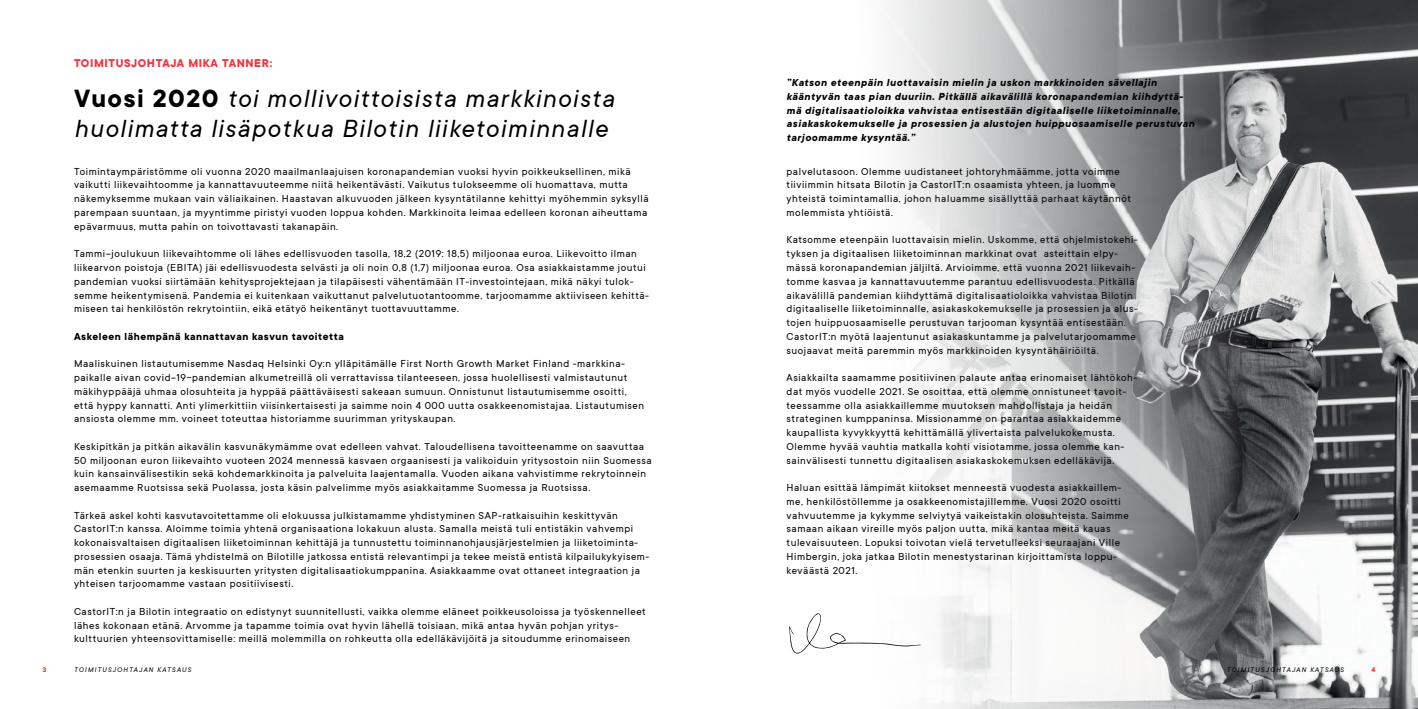
<style>
.page{position:relative;width:1418px;height:709px;background:#fff}
.page>*{position:absolute;margin:0;border:0;box-sizing:border-box;transform-origin:0 0}
.t1{font:italic 27.5px/30px "TT Commons";letter-spacing:.05em;color:#000}
.t2{font:700 12.5px "TT Commons";letter-spacing:.05em;color:#ef3340}
.t3{font:11.25px/13.8px "TT Commons";letter-spacing:.05em;color:#000}
.t4{font:italic 700 11.25px/13.8px "TT Commons";letter-spacing:.05em;color:#000}
.t5{font:700 11.25px "TT Commons";letter-spacing:.05em;color:#000}
.t6{font:italic 7.5px "TT Commons";letter-spacing:.15em;color:#000}
.t7{font:700 7.5px "TT Commons";color:#ef3340}
.s1{font-weight:700;font-style:normal}
</style>
<div class="page">
<img style="left:889px;top:0;width:528px;height:709px">
<svg style="left:789px;top:613px;width:131px;height:41px"></svg>
<p class="t2" style="left:74px;top:57px;width:200px">TOIMITUSJOHTAJA MIKA TANNER:</p>
<p class="t1" style="left:74px;top:84px;width:541px"><span class="s1">Vuosi 2020</span> toi mollivoittoisista markkinoista huolimatta lisäpotkua Bilotin liiketoiminnalle</p>
<p class="t3" style="left:74px;top:164px;width:576px">Toimintaympäristömme oli vuonna 2020 maailmanlaajuisen koronapandemian vuoksi hyvin poikkeuksellinen, mikä vaikutti liikevaihtoomme ja kannattavuuteemme niitä heikentävästi. Vaikutus tulokseemme oli huomattava, mutta näkemyksemme mukaan vain väliaikainen. Haastavan alkuvuoden jälkeen kysyntätilanne kehittyi myöhemmin syksyllä parempaan suuntaan, ja myyntimme piristyi vuoden loppua kohden. Markkinoita leimaa edelleen koronan aiheuttama epävarmuus, mutta pahin on toivottavasti takanapäin.</p>
<p class="t3" style="left:74px;top:247px;width:576px">Tammi–joulukuun liikevaihtomme oli lähes edellisvuoden tasolla, 18,2 (2019: 18,5) miljoonaa euroa. Liikevoitto ilman liikearvon poistoja (EBITA) jäi edellisvuodesta selvästi ja oli noin 0,8 (1,7) miljoonaa euroa. Osa asiakkaistamme joutui pandemian vuoksi siirtämään kehitysprojektejaan ja tilapäisesti vähentämään IT-investointejaan, mikä näkyi tulok&shy;semme heikentymisenä. Pandemia ei kuitenkaan vaikuttanut palvelutuotantoomme, tarjoomamme aktiiviseen kehittä&shy;miseen tai henkilöstön rekrytointiin, eikä etätyö heikentänyt tuottavuuttamme.</p>
<p class="t5" style="left:74px;top:330px;width:271px">Askeleen lähempänä kannattavan kasvun tavoitetta</p>
<p class="t3" style="left:74px;top:357px;width:571px">Maaliskuinen listautumisemme Nasdaq Helsinki Oy:n ylläpitämälle First North Growth Market Finland -markkina&shy;paikalle aivan covid-19-pandemian alkumetreillä oli verrattavissa tilanteeseen, jossa huolellisesti valmistautunut mäkihyppääjä uhmaa olosuhteita ja hyppää päättäväisesti sakeaan sumuun. Onnistunut listautumisemme osoitti, että hyppy kannatti. Anti ylimerkittiin viisinkertaisesti ja saimme noin 4 000 uutta osakkeenomistajaa. Listautumisen ansiosta olemme mm. voineet toteuttaa historiamme suurimman yrityskaupan.</p>
<p class="t3" style="left:74px;top:439px;width:579px">Keskipitkän ja pitkän aikavälin kasvunäkymämme ovat edelleen vahvat. Taloudellisena tavoitteenamme on saavuttaa 50 miljoonan euron liikevaihto vuoteen 2024 mennessä kasvaen orgaanisesti ja valikoiduin yritysostoin niin Suomessa kuin kansainvälisestikin sekä kohdemarkkinoita ja palveluita laajentamalla. Vuoden aikana vahvistimme rekrytoinnein asemaamme Ruotsissa sekä Puolassa, josta käsin palvelimme myös asiakkaitamme Suomessa ja Ruotsissa.</p>
<p class="t3" style="left:74px;top:508px;width:576px">Tärkeä askel kohti kasvutavoitettamme oli elokuussa julkistamamme yhdistyminen SAP-ratkaisuihin keskittyvän CastorIT:n kanssa. Aloimme toimia yhtenä organisaationa lokakuun alusta. Samalla meistä tuli entistäkin vahvempi kokonaisvaltaisen digitaalisen liiketoiminnan kehittäjä ja tunnustettu toiminnanohjausjärjestelmien ja liiketoiminta&shy;prosessien osaaja. Tämä yhdistelmä on Bilotille jatkossa entistä relevantimpi ja tekee meistä entistä kilpailukykyisem&shy;män etenkin suurten ja keskisuurten yritysten digitalisaatiokumppanina. Asiakkaamme ovat ottaneet integraation ja yhteisen tarjoomamme vastaan positiivisesti.</p>
<p class="t3" style="left:74px;top:604px;width:573px">CastorIT:n ja Bilotin integraatio on edistynyt suunnitellusti, vaikka olemme eläneet poikkeusoloissa ja työskennelleet lähes kokonaan etänä. Arvomme ja tapamme toimia ovat hyvin lähellä toisiaan, mikä antaa hyvän pohjan yritys&shy;kulttuurien yhteensovittamiselle: meillä molemmilla on rohkeutta olla edelläkävijöitä ja sitoudumme erinomaiseen</p>
<p class="t4" style="left:786px;top:76px;width:409px">”Katson eteenpäin luottavaisin mielin ja uskon markkinoiden sävellajin kääntyvän taas pian duuriin. Pitkällä aikavälillä koronapandemian kiihdyttä&shy;mä digitalisaatioloikka vahvistaa entisestään digitaaliselle liiketoiminnalle, asiakaskokemukselle ja prosessien ja alustojen huippuosaamiselle perustuvan tarjoomamme kysyntää.”</p>
<p class="t3" style="left:786px;top:164px;width:346px">palvelutasoon. Olemme uudistaneet johtoryhmäämme, jotta voimme tiiviimmin hitsata Bilotin ja CastorIT:n osaamista yhteen, ja luomme yhteistä toimintamallia, johon haluamme sisällyttää parhaat käytännöt molemmista yhtiöistä.</p>
<p class="t3" style="left:786px;top:233px;width:353px">Katsomme eteenpäin luottavaisin mielin. Uskomme, että ohjelmistokehi&shy;tyksen ja digitaalisen liiketoiminnan markkinat ovat asteittain elpy&shy;mässä koronapandemian jäljiltä. Arvioimme, että vuonna 2021 liikevaih&shy;tomme kasvaa ja kannattavuutemme parantuu edellisvuodesta. Pitkällä aikavälillä pandemian kiihdyttämä digitalisaatioloikka vahvistaa Bilotin digitaaliselle liiketoiminnalle, asiakaskokemukselle ja prosessien ja alus&shy;tojen huippuosaamiselle perustuvan tarjooman kysyntää entisestään.<br>CastorIT:n myötä laajentunut asiakaskuntamme ja palvelutarjoomamme suojaavat meitä paremmin myös markkinoiden kysyntähäiriöiltä.</p>
<p class="t3" style="left:786px;top:371px;width:352px">Asiakkailta saamamme positiivinen palaute antaa erinomaiset lähtökoh&shy;dat myös vuodelle 2021. Se osoittaa, että olemme onnistuneet tavoit&shy;teessamme olla asiakkaillemme muutoksen mahdollistaja ja heidän strateginen kumppaninsa. Missionamme on parantaa asiakkaidemme kaupallista kyvykkyyttä kehittämällä ylivertaista palvelukokemusta.<br>Olemme hyvää vauhtia matkalla kohti visiotamme, jossa olemme kan&shy;sainvälisesti tunnettu digitaalisen asiakaskokemuksen edelläkävijä.</p>
<p class="t3" style="left:786px;top:481px;width:344px">Haluan esittää lämpimät kiitokset menneestä vuodesta asiakkaillem&shy;me, henkilöstöllemme ja osakkeenomistajillemme. Vuosi 2020 osoitti vahvuutemme ja kykymme selviytyä vaikeistakin olosuhteista. Saimme samaan aikaan vireille myös paljon uutta, mikä kantaa meitä kauas tulevaisuuteen. Lopuksi toivotan vielä tervetulleeksi seuraajani Ville Himbergin, joka jatkaa Bilotin menestystarinan kirjoittamista loppu&shy;keväästä 2021.</p>
<p class="t7" style="left:43px;top:665px;width:5px">3</p>
<p class="t6" style="left:1226px;top:665px;width:119px">TOIMITUSJOHTAJAN KATSAUS</p>
<p class="t7" style="left:1371px;top:665px;width:5px">4</p>
<p class="t6" style="left:74px;top:665px;width:119px">TOIMITUSJOHTAJAN KATSAUS</p>
</div>
